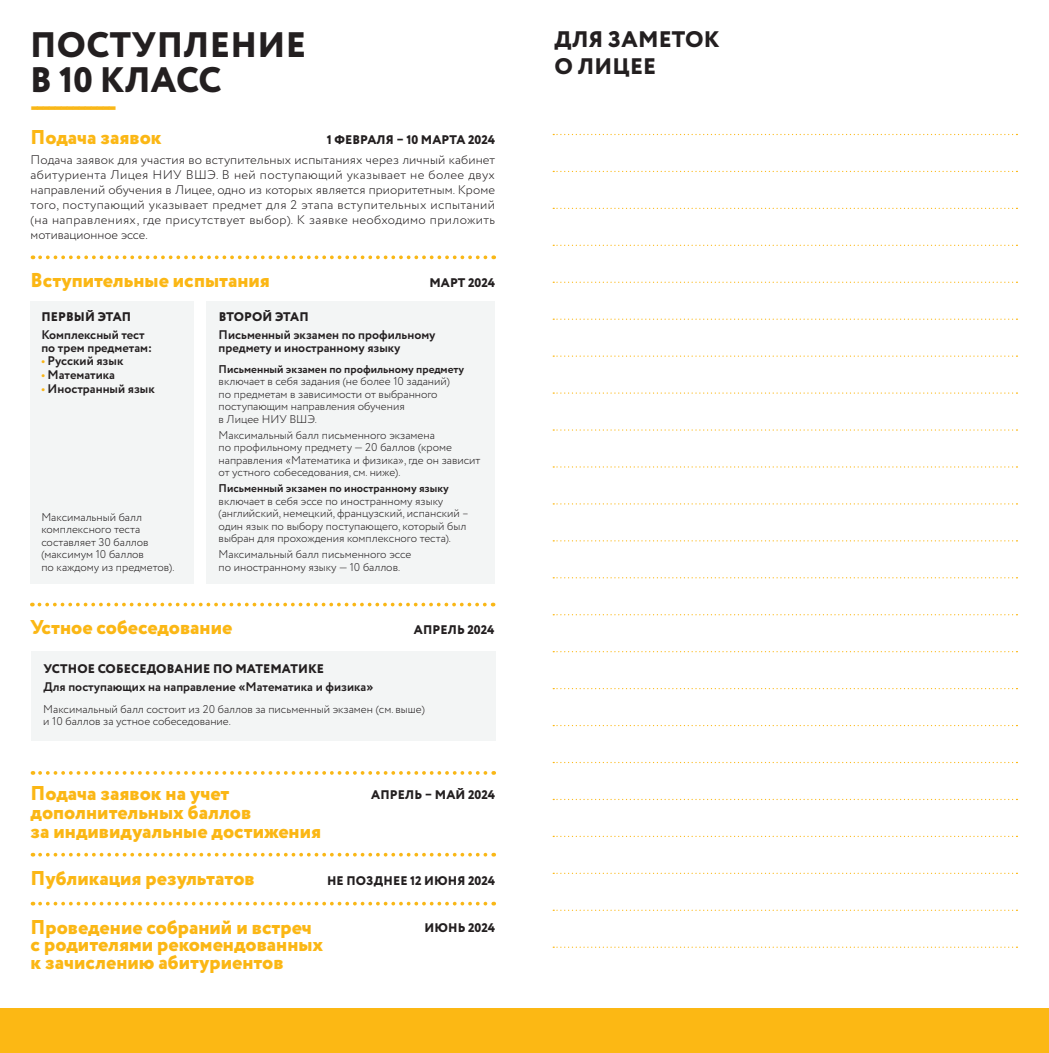
<style>
.page{position:relative;width:1049px;height:1053px;background:#fff}
.page>*{position:absolute;margin:0;border:0;box-sizing:border-box;transform-origin:0 0}
.t1{font:800 35.38px/34.6px "Circe";letter-spacing:.01em;color:#231f20}
.t2{font:800 25px "Circe";color:#f9b717}
.t3{font:800 22.5px/27px "Circe";letter-spacing:.01em;color:#231f20}
.t4{font:800 20px/18.8px "Circe";color:#fbb715}
.t5{font:300 12.5px/15px "Circe";letter-spacing:.015em;color:#231f20;text-align:justify}
.t6{font:700 12.5px/12.5px "Circe";color:#231f20}
.t7{font:800 12.5px "Circe";letter-spacing:.01em;color:#231f20}
.t8{font:300 11.25px/12.5px "Circe";color:#231f20}
.t9{font:700 11.25px "Circe";color:#231f20}
.s1{color:#f9b517}
</style>
<div class="page">
<svg style="left:40px;top:255px;width:454px;height:4px"></svg>
<div style="left:31px;top:301px;width:163px;height:283px;background:#f3f5f5"></div>
<div style="left:206px;top:301px;width:289px;height:283px;background:#f3f5f5"></div>
<svg style="left:40px;top:771px;width:454px;height:3px"></svg>
<svg style="left:40px;top:852px;width:454px;height:4px"></svg>
<svg style="left:40px;top:901px;width:454px;height:4px"></svg>
<div style="left:31px;top:651px;width:464px;height:89px;background:#f3f5f5"></div>
<svg style="left:39px;top:602px;width:455px;height:4px"></svg>
<svg style="left:553px;top:134px;width:464px;height:1px"></svg>
<svg style="left:553px;top:171px;width:464px;height:1px"></svg>
<svg style="left:553px;top:208px;width:464px;height:1px"></svg>
<svg style="left:553px;top:245px;width:464px;height:1px"></svg>
<svg style="left:553px;top:281px;width:464px;height:2px"></svg>
<svg style="left:553px;top:318px;width:464px;height:2px"></svg>
<svg style="left:553px;top:355px;width:464px;height:2px"></svg>
<svg style="left:553px;top:392px;width:464px;height:1px"></svg>
<svg style="left:553px;top:429px;width:464px;height:1px"></svg>
<svg style="left:553px;top:466px;width:464px;height:1px"></svg>
<svg style="left:553px;top:503px;width:464px;height:1px"></svg>
<svg style="left:553px;top:540px;width:464px;height:1px"></svg>
<svg style="left:553px;top:577px;width:464px;height:1px"></svg>
<svg style="left:553px;top:614px;width:464px;height:1px"></svg>
<svg style="left:553px;top:651px;width:464px;height:1px"></svg>
<svg style="left:553px;top:688px;width:464px;height:1px"></svg>
<svg style="left:553px;top:725px;width:464px;height:1px"></svg>
<svg style="left:553px;top:761px;width:464px;height:2px"></svg>
<svg style="left:553px;top:798px;width:464px;height:2px"></svg>
<svg style="left:553px;top:835px;width:464px;height:2px"></svg>
<svg style="left:553px;top:872px;width:464px;height:1px"></svg>
<svg style="left:553px;top:909px;width:464px;height:1px"></svg>
<svg style="left:553px;top:946px;width:464px;height:1px"></svg>
<div style="left:0;top:1008px;width:1049px;height:44px;background:#fcb814"></div>
<h1 class="t1" style="left:30px;top:30px;width:277px">ПОСТУПЛЕНИЕ<br>В 10 КЛАСС</h1>
<h2 class="t2" style="left:30px;top:89px;width:88px">--------------</h2>
<h3 class="t4" style="left:31px;top:129px;width:132px">Подача заявок</h3>
<p class="t7" style="left:327px;top:132px;width:170px">1 ФЕВРАЛЯ – 10 МАРТА 2024</p>
<p class="t5" style="left:31px;top:152px;width:466px">Подача заявок для участия во вступительных испытаниях через личный кабинет абитуриента Лицея НИУ ВШЭ. В ней поступающий указывает не более двух направлений обучения в Лицее, одно из которых является приоритетным. Кроме того, поступающий указывает предмет для 2 этапа вступительных испытаний (на направлениях, где присутствует выбор). К заявке необходимо приложить мотивационное эссе.</p>
<h3 class="t4" style="left:31px;top:272px;width:241px">Вступительные испытания</h3>
<p class="t7" style="left:429px;top:274px;width:67px">МАРТ 2024</p>
<p class="t7" style="left:41px;top:309px;width:91px">ПЕРВЫЙ ЭТАП</p>
<p class="t6" style="left:41px;top:329px;width:112px">Комплексный тест по трем предметам:</p>
<p class="t6" style="left:41px;top:355px;width:84px"><span class="s1">•</span> Русский язык</p>
<p class="t6" style="left:41px;top:369px;width:75px"><span class="s1">•</span> Математика</p>
<p class="t6" style="left:41px;top:383px;width:115px"><span class="s1">•</span> Иностранный язык</p>
<p class="t7" style="left:219px;top:309px;width:91px">ВТОРОЙ ЭТАП</p>
<p class="t6" style="left:219px;top:329px;width:218px">Письменный экзамен по профильному предмету и иностранному языку</p>
<p class="t9" style="left:219px;top:361px;width:247px">Письменный экзамен по профильному предмету</p>
<p class="t8" style="left:219px;top:375px;width:233px">включает в себя задания (не более 10 заданий) по предметам в зависимости от выбранного поступающим направления обучения<br>в Лицее НИУ ВШЭ.</p>
<p class="t8" style="left:219px;top:429px;width:263px">Максимальный балл письменного экзамена<br>по профильному предмету — 20 баллов (кроме направления «Математика и физика», где он зависит от устного собеседования, см. ниже).</p>
<p class="t9" style="left:219px;top:481px;width:232px">Письменный экзамен по иностранному языку</p>
<p class="t8" style="left:219px;top:495px;width:252px">включает в себя эссе по иностранному языку (английский, немецкий, французский, испанский – один язык по выбору поступающего, который был выбран для прохождения комплексного теста).</p>
<p class="t8" style="left:219px;top:548px;width:194px">Максимальный балл письменного эссе по иностранному языку — 10 баллов.</p>
<p class="t8" style="left:41px;top:511px;width:135px">Максимальный балл комплексного теста составляет 30 баллов (максимум 10 баллов<br>по каждому из предметов).</p>
<h3 class="t4" style="left:30px;top:619px;width:204px">Устное собеседование</h3>
<p class="t7" style="left:414px;top:621px;width:82px">АПРЕЛЬ 2024</p>
<p class="t7" style="left:43px;top:660px;width:282px">УСТНОЕ СОБЕСЕДОВАНИЕ ПО МАТЕМАТИКЕ</p>
<p class="t6" style="left:43px;top:681px;width:331px">Для поступающих на направление «Математика и физика»</p>
<p class="t8" style="left:43px;top:702px;width:383px">Максимальный балл состоит из 20 баллов за письменный экзамен (см. выше) и 10 баллов за устное собеседование.</p>
<h3 class="t4" style="left:31px;top:785px;width:292px">Подача заявок на учет дополнительных баллов<br>за индивидуальные достижения</h3>
<p class="t7" style="left:371px;top:786px;width:125px">АПРЕЛЬ – МАЙ 2024</p>
<h3 class="t4" style="left:31px;top:869px;width:226px">Публикация результатов</h3>
<p class="t7" style="left:327px;top:871px;width:170px">НЕ ПОЗДНЕЕ 12 ИЮНЯ 2024</p>
<h3 class="t4" style="left:31px;top:919px;width:294px;line-height:17.5px">Проведение собраний и встреч с родителями рекомендованных к зачислению абитуриентов</h3>
<p class="t7" style="left:424px;top:919px;width:72px">ИЮНЬ 2024</p>
<h3 class="t3" style="left:555px;top:28px;width:166px">ДЛЯ ЗАМЕТОК<br>О ЛИЦЕЕ</h3>
</div>
